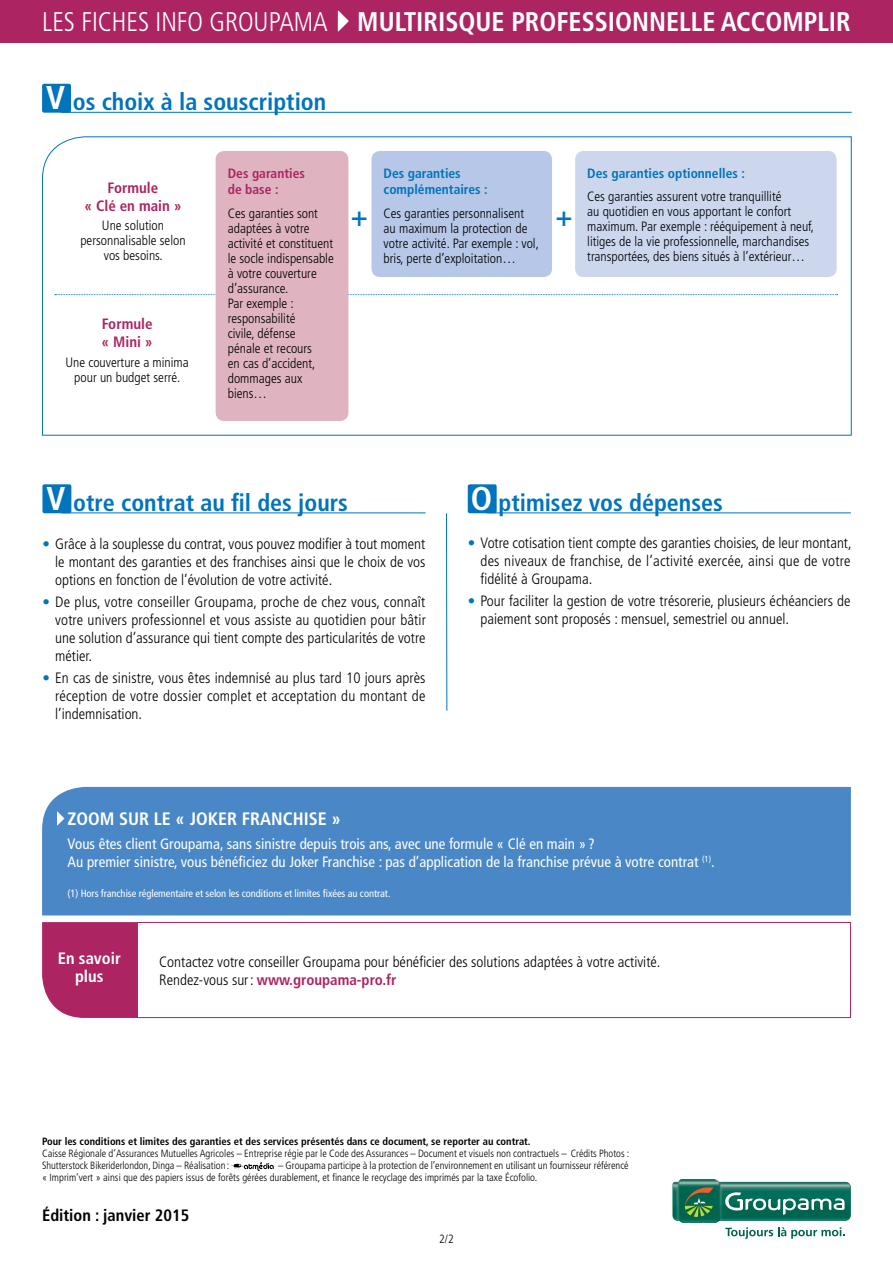
<style>
.page{position:relative;width:893px;height:1263px;background:#fff}
.page>*{position:absolute;margin:0;border:0;box-sizing:border-box;transform-origin:0 0}
.t1{font:700 condensed 28.5px "Frutiger";color:#0074bc}
.t2{font:700 condensed 27px "Frutiger";color:#fff}
.t3{font:700 condensed 24px "Frutiger";color:#0074bc}
.t4{font:700 condensed 18px "Frutiger";color:#fff}
.t5{font:700 condensed 16.5px "Frutiger";color:#000}
.t6{font:700 condensed 16.5px/18px "Frutiger";color:#fff;text-align:center}
.t7{font:300 condensed 15px/18px "Frutiger";color:#000;text-align:justify}
.t8{font:condensed 15px/18px "Frutiger LT Std";color:#fff}
.t9{font:700 condensed 15px/18px "Frutiger";color:#ac2562;text-align:center}
.t10{font:300 condensed 13.5px/15px "Frutiger";color:#000}
.t11{font:700 condensed 13.5px/16.5px "Frutiger";color:#0074bc}
.t12{font:700 condensed 13.5px/16.5px "Frutiger";color:#ac2562}
.t13{font:300 condensed 12px "Frutiger";color:#000}
.t14{font:300 condensed 10.5px/12px "Frutiger";color:#000}
.t15{font:700 condensed 10.5px "Frutiger";color:#000}
.t16{font:condensed 10.5px "Frutiger LT Std";letter-spacing:-.005em;color:#fff}
.s1{font-weight:300}
.s2{font-size:33px;color:#fff}
.s3{font-weight:700;color:#0074bc}
.s4{font-weight:700;color:#ac2562}
</style>
<div class="page">
<div style="left:0;top:0;width:893px;height:42px;background:#ac2562"></div>
<img style="left:672px;top:1179px;width:179px;height:44px">
<svg style="left:685px;top:1187px;width:29px;height:30px"></svg>
<svg style="left:725px;top:1190px;width:120px;height:25px;background:#388b7a"></svg>
<svg style="left:725px;top:1227px;width:120px;height:12px"></svg>
<svg style="left:42px;top:922px;width:94px;height:96px;background:#af2e69"></svg>
<svg style="left:136px;top:922px;width:715px;height:96px"></svg>
<div style="left:42px;top:787px;width:809px;height:128px;background:#4987c6"></div>
<svg style="left:42px;top:136px;width:810px;height:300px"></svg>
<svg style="left:231px;top:1162px;width:43px;height:9px"></svg>
<div style="left:371px;top:151px;width:181px;height:126px;background:#b6c7e7;border-radius:9px"></div>
<div style="left:575px;top:151px;width:262px;height:126px;background:#ccd7ee;border-radius:9px"></div>
<svg style="left:55px;top:294px;width:783px;height:1px"></svg>
<div style="left:216px;top:151px;width:132px;height:270px;background:#dfb4c0;border-radius:9px"></div>
<div style="left:42px;top:84px;width:29px;height:29px;background:#0074bc;border-radius:2px"></div>
<svg style="left:57px;top:811px;width:7px;height:14px"></svg>
<hr style="left:61px;top:112px;width:791px;height:1px;background:#0074bc">
<div style="left:42px;top:484px;width:29px;height:29px;background:#0074bc;border-radius:2px"></div>
<hr style="left:486px;top:512px;width:365px;height:1px;background:#0074bc">
<hr style="left:61px;top:512px;width:365px;height:1px;background:#0074bc">
<div style="left:468px;top:484px;width:29px;height:29px;background:#0074bc;border-radius:2px"></div>
<svg style="left:338px;top:11px;width:11px;height:20px"></svg>
<hr style="left:446px;top:513px;width:1px;height:198px;background:#0074bc">
<h2 class="t2" style="left:42px;top:6px;width:810px"><span class="s1">LES FICHES INFO GROUPAMA</span> Multirisque Professionnelle Accomplir</h2>
<h3 class="t3" style="left:46px;top:88px;width:282px"><span class="s2">V</span> os choix à la souscription</h3>
<p class="t9" style="left:84px;top:179px;width:99px">Formule<br>« Clé en main »</p>
<p class="t10" style="left:80px;top:218px;width:107px;text-align:center">Une solution personnalisable selon vos besoins.</p>
<p class="t9" style="left:102px;top:314px;width:53px;text-align:left">Formule « Mini »</p>
<p class="t10" style="left:65px;top:355px;width:125px;text-align:center">Une couverture a minima pour un budget serré.</p>
<p class="t12" style="left:228px;top:165px;width:79px">Des garanties de base :</p>
<p class="t10" style="left:228px;top:206px;width:108px">Ces garanties sont adaptées à votre activité et constituent le socle indispensable à votre couverture d’assurance.<br>Par exemple : responsabilité<br>civile, défense<br>pénale et recours<br>en cas d’accident, dommages aux biens…</p>
<p class="t11" style="left:384px;top:165px;width:106px">Des garanties complémentaires :</p>
<p class="t10" style="left:384px;top:206px;width:157px">Ces garanties personnalisent au maximum la protection de votre activité. Par exemple : vol, bris, perte d’exploitation…</p>
<h1 class="t1" style="left:351px;top:199px;width:19px">+</h1>
<h1 class="t1" style="left:555px;top:199px;width:19px">+</h1>
<p class="t11" style="left:587px;top:165px;width:159px">Des garanties optionnelles :</p>
<p class="t10" style="left:587px;top:189px;width:228px">Ces garanties assurent votre tranquillité<br>au quotidien en vous apportant le confort maximum. Par exemple : rééquipement à neuf, litiges de la vie professionnelle, marchandises transportées, des biens situés à l’extérieur…</p>
<h3 class="t3" style="left:46px;top:488px;width:303px"><span class="s2">V</span> otre contrat au fil des jours</h3>
<p class="t7" style="left:55px;top:535px;width:372px;text-indent:-13px"><span class="s3">•</span> Grâce à la souplesse du contrat, vous pouvez modifier à tout moment le montant des garanties et des franchises ainsi que le choix de vos options en fonction de l’évolution de votre activité.</p>
<p class="t7" style="left:55px;top:593px;width:372px;text-indent:-13px"><span class="s3">•</span> De plus, votre conseiller Groupama, proche de chez vous, connaît votre univers professionnel et vous assiste au quotidien pour bâtir une solution d’assurance qui tient compte des particularités de votre métier.</p>
<p class="t7" style="left:55px;top:669px;width:372px;text-indent:-13px"><span class="s3">•</span> En cas de sinistre, vous êtes indemnisé au plus tard 10 jours après réception de votre dossier complet et acceptation du montant de l’indemnisation.</p>
<p class="t4" style="left:68px;top:808px;width:275px">Zoom sur le « Joker Franchise »</p>
<h3 class="t3" style="left:471px;top:488px;width:254px"><span class="s2">O</span> ptimisez vos dépenses</h3>
<p class="t7" style="left:480px;top:534px;width:373px;text-indent:-13px"><span class="s3">•</span> Votre cotisation tient compte des garanties choisies, de leur montant, des niveaux de franchise, de l’activité exercée, ainsi que de votre fidélité à Groupama.</p>
<p class="t7" style="left:480px;top:592px;width:371px;text-indent:-13px"><span class="s3">•</span> Pour faciliter la gestion de votre trésorerie, plusieurs échéanciers de paiement sont proposés : mensuel, semestriel ou annuel.</p>
<p class="t8" style="left:68px;top:835px;width:649px">Vous êtes client Groupama, sans sinistre depuis trois ans, avec une formule « Clé en main »?<br>Au premier sinistre, vous bénéficiez du Joker Franchise : pas d’application de la franchise prévue à votre contrat <sup>(1)</sup>.</p>
<p class="t16" style="left:68px;top:887px;width:324px">(1) Hors franchise réglementaire et selon les conditions et limites fixées au contrat.</p>
<p class="t6" style="left:58px;top:950px;width:64px">En savoir plus</p>
<p class="t7" style="left:159px;top:953px;width:503px">Contactez votre conseiller Groupama pour bénéficier des solutions adaptées à votre activité.<br>Rendez-vous sur: <span class="s4">www.groupama-pro.fr</span></p>
<p class="t15" style="left:42px;top:1135px;width:490px">Pour les conditions et limites des garanties et des services présentés dans ce document, se reporter au contrat.</p>
<p class="t14" style="left:42px;top:1148px;width:589px">Caisse Régionale d’Assurances Mutuelles Agricoles – Entreprise régie par le Code des Assurances – Document et visuels non contractuels – Crédits Photos :<br>Shutterstock Bikeriderlondon, Dinga – Réalisation :</p>
<p class="t14" style="left:42px;top:1160px;width:588px;text-indent:236px">– Groupama participe à la protection de l’environnement en utilisant un fournisseur référencé « Imprim’vert » ainsi que des papiers issus de forêts gérées durablement, et finance le recyclage des imprimés par la taxe Écofolio.</p>
<p class="t5" style="left:42px;top:1205px;width:149px">Édition : janvier 2015</p>
<p class="t13" style="left:439px;top:1232px;width:16px">2/2</p>
</div>
